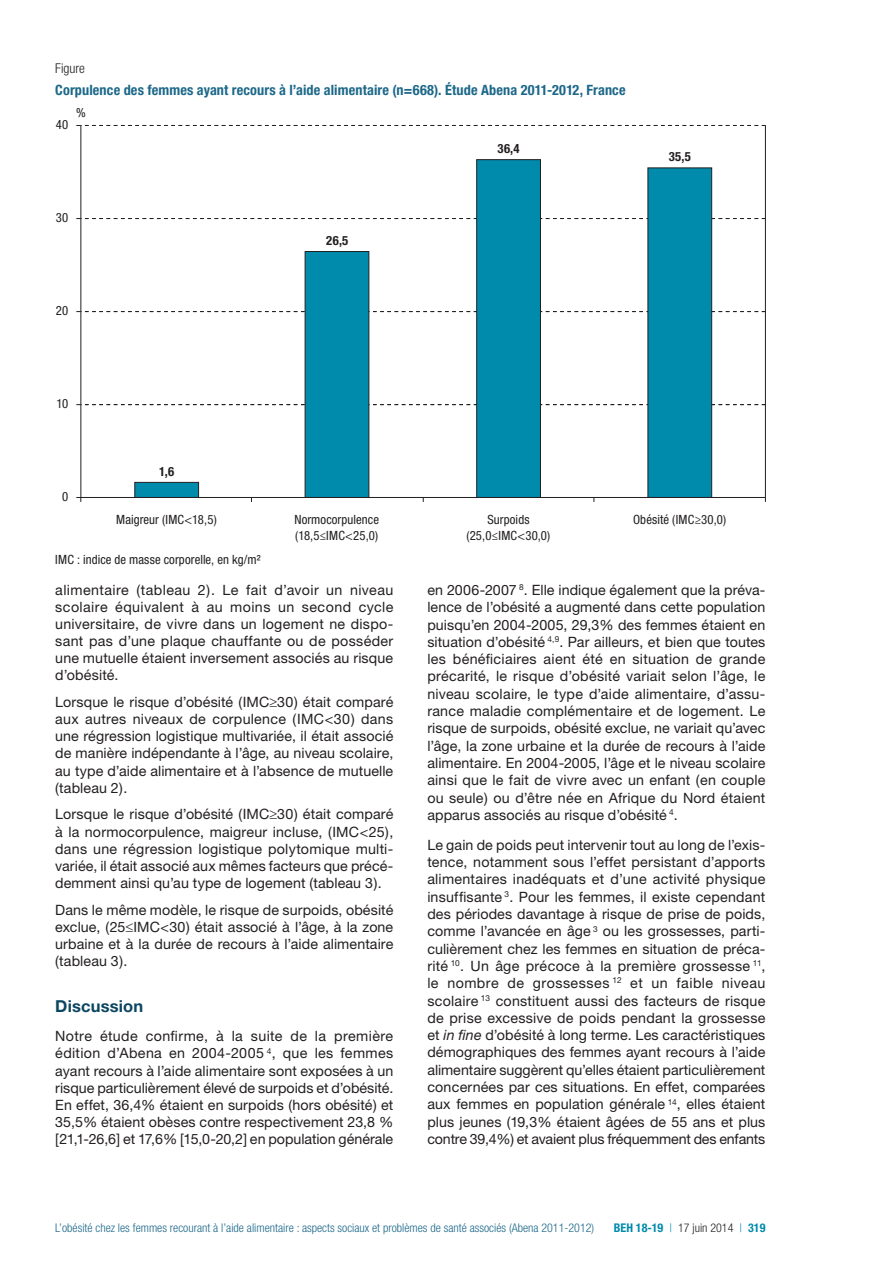
<style>
.page{position:relative;width:893px;height:1263px;background:#fff}
.page>*{position:absolute;margin:0;border:0;box-sizing:border-box;transform-origin:0 0}
.t1{font:700 16.5px "Helvetica Neue";letter-spacing:.01em;color:#0b4660}
.t2{font:14.25px/17.2px "Helvetica Neue";letter-spacing:.01em;color:#231f20;text-align:justify}
.t3{font:700 condensed 14.25px "Helvetica Neue LT Std";letter-spacing:.01em;color:#1c6889}
.t4{font:300 condensed 13.5px "Helvetica Neue LT Std";color:#231f20}
.t5{font:condensed 12.75px/15.3px "Helvetica Neue LT Std";letter-spacing:.01em;color:#231f20}
.t6{font:700 condensed 12.75px "Helvetica Neue LT Std";color:#231f20}
.t7{font:300 condensed 12px "Helvetica Neue LT Std";color:#1c6889}
.t8{font:700 condensed 12px "Helvetica Neue";color:#008aac}
.s1{font-style:italic}
.s2{font-family:"Helvetica Neue LT Std";font-weight:300}
.s3{font-family:"Helvetica Neue LT Std";font-weight:300;color:#231f20}
</style>
<div class="page">
<svg style="left:76px;top:497px;width:6px;height:5px"></svg>
<hr style="left:765px;top:125px;width:1px;height:373px;background:#231f20">
<svg style="left:76px;top:125px;width:689px;height:1px"></svg>
<svg style="left:76px;top:218px;width:689px;height:1px"></svg>
<svg style="left:76px;top:311px;width:689px;height:1px"></svg>
<svg style="left:76px;top:404px;width:689px;height:1px"></svg>
<div style="left:648px;top:168px;width:64px;height:330px;background:#008aac;border:1px solid #231f20"></div>
<div style="left:476px;top:159px;width:65px;height:339px;background:#008aac;border:1px solid #231f20"></div>
<div style="left:305px;top:251px;width:64px;height:247px;background:#008aac;border:1px solid #231f20"></div>
<div style="left:135px;top:482px;width:64px;height:16px;background:#008aac;border:1px solid #231f20"></div>
<hr style="left:80px;top:125px;width:1px;height:373px;background:#231f20">
<hr style="left:81px;top:497px;width:684px;height:1px;background:#231f20">
<p class="t4" style="left:55px;top:61px;width:31px">Figure</p>
<p class="t3" style="left:55px;top:81px;width:572px">Corpulence des femmes ayant recours à l’aide alimentaire (n=668). Étude Abena 2011-2012, France</p>
<p class="t5" style="left:56px;top:117px;width:14px">40</p>
<p class="t5" style="left:76px;top:104px;width:11px">%</p>
<p class="t5" style="left:56px;top:210px;width:14px">30</p>
<p class="t5" style="left:56px;top:303px;width:14px">20</p>
<p class="t6" style="left:326px;top:233px;width:24px">26,5</p>
<p class="t6" style="left:497px;top:141px;width:24px">36,4</p>
<p class="t6" style="left:669px;top:149px;width:24px">35,5</p>
<p class="t5" style="left:57px;top:396px;width:13px">10</p>
<p class="t5" style="left:62px;top:489px;width:8px">0</p>
<p class="t6" style="left:159px;top:464px;width:16px">1,6</p>
<p class="t5" style="left:116px;top:512px;width:102px">Maigreur (IMC&lt;18,5)</p>
<p class="t5" style="left:294px;top:512px;width:86px">Normocorpulence (18,5≤IMC&lt;25,0)</p>
<p class="t5" style="left:467px;top:512px;width:85px;text-align:center">Surpoids (25,0≤IMC&lt;30,0)</p>
<p class="t5" style="left:633px;top:512px;width:95px">Obésité (IMC≥30,0)</p>
<p class="t5" style="left:55px;top:552px;width:207px">IMC : indice de masse corporelle, en kg/m²</p>
<p class="t2" style="left:55px;top:581px;width:340px">alimentaire (tableau 2). Le fait d’avoir un niveau scolaire équivalent à au moins un second cycle universitaire, de vivre dans un logement ne dispo&shy;sant pas d’une plaque chauffante ou de posséder une mutuelle étaient inversement associés au risque d’obésité.</p>
<p class="t2" style="left:55px;top:693px;width:340px">Lorsque le risque d’obésité (I MC≥30) était comparé aux autres niveaux de corpulence (I MC&lt;30) dans une régression logistique multivariée, il était associé de manière indépendante à l’âge, au niveau scolaire, au type d’aide alimentaire et à l’absence de mutuelle (tableau 2).</p>
<p class="t2" style="left:55px;top:806px;width:340px">Lorsque le risque d’obésité (I MC≥30) était comparé à la normocorpulence, maigreur incluse, (I MC&lt;25), dans une régression logistique polytomique multi&shy;variée, il était associé aux mêmes facteurs que précé&shy;demment ainsi qu’au type de logement (tableau 3).</p>
<p class="t2" style="left:55px;top:901px;width:340px">Dans le même modèle, le risque de surpoids, obésité exclue, (25≤I MC&lt;30) était associé à l’âge, à la zone urbaine et à la durée de recours à l’aide alimentaire (tableau 3).</p>
<p class="t1" style="left:55px;top:996px;width:89px">Discussion</p>
<p class="t2" style="left:55px;top:1027px;width:340px">Notre étude confirme, à la suite de la première édition d’Abena en 2004-2005 <sup>4</sup>, que les femmes ayant recours à l’aide alimentaire sont exposées à un risque particulièrement élevé de surpoids et d’obésité.<br>En effet, 36,4% étaient en surpoids (hors obésité) et 35,5% étaient obèses contre respectivement 23,8 % [21,1-26,6] et 17,6% [15,0-20,2] en population générale</p>
<p class="t2" style="left:427px;top:581px;width:340px">en 2006-2007 <sup>8</sup>. Elle indique également que la préva&shy;lence de l’obésité a augmenté dans cette population puisqu’en 2004-2005, 29,3% des femmes étaient en situation d’obésité <sup>4,9</sup>. Par ailleurs, et bien que toutes les bénéficiaires aient été en situation de grande précarité, le risque d’obésité variait selon l’âge, le niveau scolaire, le type d’aide alimentaire, d’assu&shy;rance maladie complémentaire et de logement. Le risque de surpoids, obésité exclue, ne variait qu’avec l’âge, la zone urbaine et la durée de recours à l’aide alimentaire. En 2004-2005, l’âge et le niveau scolaire ainsi que le fait de vivre avec un enfant (en couple ou seule) ou d’être née en Afrique du Nord étaient apparus associés au risque d’obésité <sup>4</sup>.</p>
<p class="t2" style="left:427px;top:836px;width:340px">Le gain de poids peut intervenir tout au long de l’exis&shy;tence, notamment sous l’effet persistant d’apports alimentaires inadéquats et d’une activité physique insuffisante <sup>3</sup>. Pour les femmes, il existe cependant des périodes davantage à risque de prise de poids, comme l’avancée en âge <sup>3</sup> ou les grossesses, parti&shy;culièrement chez les femmes en situation de préca&shy;rité <sup>10</sup>. Un âge précoce à la première grossesse <sup>11</sup>, le nombre de grossesses <sup>12</sup> et un faible niveau scolaire <sup>13</sup> constituent aussi des facteurs de risque de prise excessive de poids pendant la grossesse et <span class="s1">in fine</span> d’obésité à long terme. Les caractéristiques démographiques des femmes ayant recours à l’aide alimentaire suggèrent qu’elles étaient particulièrement concernées par ces situations. En effet, comparées aux femmes en population générale <sup>14</sup>, elles étaient plus jeunes (19,3% étaient âgées de 55 ans et plus contre 39,4%) et avaient plus fréquemment des enfants</p>
<p class="t7" style="left:55px;top:1221px;width:540px">L’obésité chez les femmes recourant à l’aide alimentaire : aspects sociaux et problèmes de santé associés (Abena 2011-2012)</p>
<p class="t8" style="left:614px;top:1220px;width:153px">BEH 18-19 <span class="s2">|</span> <span class="s3">17 juin 2014</span> <span class="s2">|</span> 319</p>
</div>
